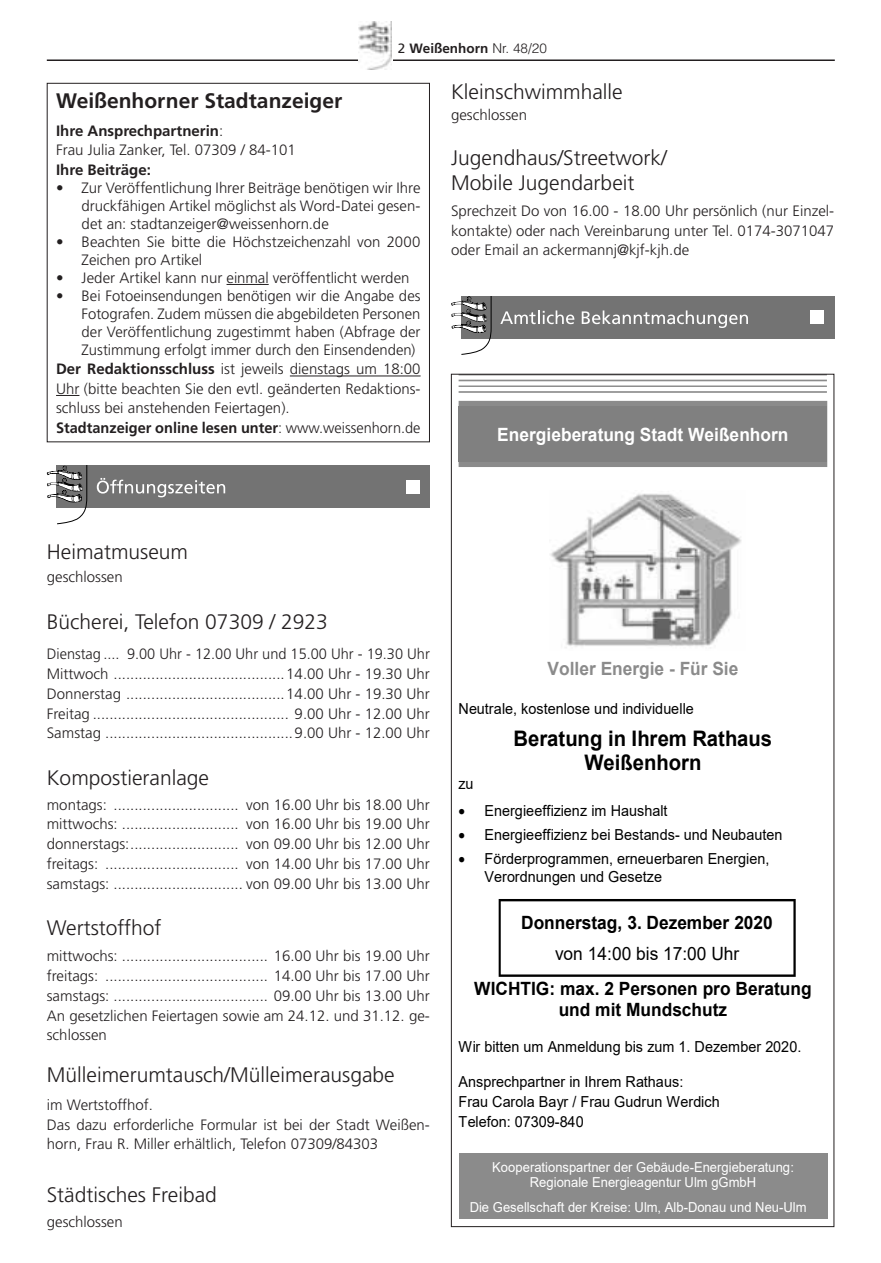
<style>
.page{position:relative;width:881px;height:1263px;background:#fff}
.page>*{position:absolute;margin:0;border:0;box-sizing:border-box;transform-origin:0 0}
.t1{font:21.45px/24.5px "Bykgqt CID Font+F2";color:#000;text-align:center;scale:.95 1}
.t2{font:300 21px/25.2px "Frutiger LT";color:#231f20}
.t3{font:700 21px "Frutiger LT";color:#231f20}
.t4{font:18.3px/21px "Bykgqt CID Font+F2";color:#000;text-align:center;scale:.95 1}
.t5{font:18.3px "Bykgqt CID Font+F2";color:#fff;scale:.95 1}
.t6{font:18.3px "Bykgqt CID Font+F2";color:#8b8b8b;scale:.95 1}
.t7{font:18.3px "Cqydtw CID Font+F3";color:#000;scale:.95 1}
.t8{font:15.15px/23.7px "Cqydtw CID Font+F3";color:#000;scale:.95 1}
.t9{font:300 15px/19.5px "Frutiger LT";color:#231f20;text-align:justify}
.t10{font:700 15px "Frutiger LT";color:#231f20}
.t11{font:13.65px/15.8px "Cqydtw CID Font+F3";color:#fff;text-align:center;scale:.95 1}
.t12{font:700 13.5px "Frutiger LT";color:#231f20}
.s1{font-weight:400}
.s2{font-family:"Helvetica LT";font-weight:300}
.s3{font-weight:700}
</style>
<div class="page">
<hr style="left:47px;top:59px;width:787px;height:2px;background:#231f20">
<svg style="left:367px;top:59px;width:26px;height:11px"></svg>
<img style="left:358px;top:22px;width:34px;height:47px">
<div style="left:461px;top:296px;width:372px;height:43px;background:#737373"></div>
<svg style="left:451px;top:296px;width:40px;height:59px"></svg>
<svg style="left:500px;top:310px;width:74px;height:14px"></svg>
<svg style="left:581px;top:310px;width:166px;height:18px"></svg>
<div style="left:809px;top:310px;width:14px;height:14px;background:#fff"></div>
<svg style="left:458px;top:379px;width:368px;height:88px"></svg>
<div style="left:458px;top:406px;width:368px;height:55px;background:#808080"></div>
<img style="left:550px;top:493px;width:192px;height:155px">
<svg style="left:498px;top:899px;width:297px;height:78px"></svg>
<div style="left:458px;top:1153px;width:369px;height:66px;background:#8b8b8b"></div>
<hr style="left:226px;top:284px;width:42px;height:1px;background:#231f20">
<hr style="left:290px;top:376px;width:130px;height:1px;background:#231f20">
<svg style="left:56px;top:395px;width:23px;height:1px"></svg>
<div style="left:57px;top:465px;width:372px;height:43px;background:#737373"></div>
<svg style="left:47px;top:465px;width:40px;height:59px"></svg>
<svg style="left:97px;top:478px;width:128px;height:19px"></svg>
<div style="left:405px;top:480px;width:14px;height:13px;background:#fff"></div>
<p class="t12" style="left:398px;top:40px;width:150px"><span class="s1">2</span> Weißenhorn <span class="s2">Nr. 48/20</span></p>
<h2 class="t2" style="left:451px;top:79px;width:173px">Kleinschwimmhalle</h2>
<p class="t9" style="left:451px;top:105px;width:77px">geschlossen</p>
<h2 class="t2" style="left:451px;top:145px;width:217px">Jugendhaus/Streetwork/<br>Mobile Jugendarbeit</h2>
<p class="t9" style="left:451px;top:201px;width:384px">Sprechzeit Do von 16.00 - 18.00 Uhr persönlich (nur Einzel&shy;kontakte) oder nach Vereinbarung unter Tel. 0174-3071047 oder Email an ackermannj@kjf-kjh.de</p>
<h2 class="t3" style="left:56px;top:88px;width:287px">Weißenhorner Stadtanzeiger</h2>
<p class="t9" style="left:56px;top:121px;width:241px"><span class="s3">Ihre Ansprechpartnerin</span>:<br>Frau Julia Zanker, Tel. 07309 / 84-101</p>
<p class="t10" style="left:56px;top:161px;width:96px">Ihre Beiträge:</p>
<p class="t9" style="left:82px;top:179px;width:340px;line-height:18px;text-indent:-26px">• Zur Veröffentlichung Ihrer Beiträge benötigen wir Ihre druckfähigen Artikel möglichst als Word-Datei gesen&shy;det an: stadtanzeiger@weissenhorn.de</p>
<p class="t9" style="left:82px;top:233px;width:340px;line-height:18px;text-indent:-26px">• Beachten Sie bitte die Höchstzeichenzahl von 2000<br>Zeichen pro Artikel</p>
<p class="t9" style="left:56px;top:268px;width:355px">• Jeder Artikel kann nur einmal veröffentlicht werden</p>
<p class="t9" style="left:82px;top:287px;width:340px;line-height:18px;text-indent:-26px">• Bei Fotoeinsendungen benötigen wir die Angabe des Fotografen. Zudem müssen die abgebildeten Personen der Veröffentlichung zugestimmt haben (Abfrage der Zustimmung erfolgt immer durch den Einsendenden)</p>
<p class="t9" style="left:56px;top:360px;width:366px;text-align:left"><span class="s3">Der Redaktionsschluss</span> ist jeweils dienstags um 18:00<br>Uhr (bitte beachten Sie den evtl. geänderten Redaktions&shy;schluss bei anstehenden Feiertagen).<br><span class="s3">Stadtanzeiger online lesen unter</span>: www.weissenhorn.de</p>
<p class="t5" style="left:497px;top:422px;width:308px">Energieberatung Stadt Weißenhorn</p>
<h2 class="t2" style="left:47px;top:539px;width:143px">Heimatmuseum</h2>
<p class="t9" style="left:47px;top:567px;width:77px">geschlossen</p>
<h2 class="t2" style="left:47px;top:609px;width:282px">Bücherei, Telefon 07309 / 2923</h2>
<p class="t9" style="left:47px;top:644px;width:56px">Dienstag</p>
<p class="t9" style="left:127px;top:644px;width:304px">9.00 Uhr - 12.00 Uhr und 15.00 Uhr - 19.30 Uhr</p>
<p class="t9" style="left:47px;top:664px;width:63px">Mittwoch</p>
<p class="t9" style="left:286px;top:664px;width:145px">14.00 Uhr - 19.30 Uhr</p>
<p class="t9" style="left:47px;top:684px;width:76px">Donnerstag</p>
<p class="t9" style="left:286px;top:684px;width:145px">14.00 Uhr - 19.30 Uhr</p>
<p class="t9" style="left:47px;top:704px;width:45px">Freitag</p>
<p class="t9" style="left:294px;top:704px;width:137px">9.00 Uhr - 12.00 Uhr</p>
<p class="t9" style="left:47px;top:724px;width:56px">Samstag</p>
<p class="t9" style="left:294px;top:724px;width:137px">9.00 Uhr - 12.00 Uhr</p>
<h2 class="t2" style="left:47px;top:765px;width:164px">Kompostieranlage</h2>
<p class="t9" style="left:47px;top:795px;width:62px">montags:</p>
<p class="t9" style="left:246px;top:795px;width:185px">von 16.00 Uhr bis 18.00 Uhr</p>
<p class="t9" style="left:47px;top:815px;width:72px">mittwochs:</p>
<p class="t9" style="left:246px;top:815px;width:185px">von 16.00 Uhr bis 19.00 Uhr</p>
<p class="t9" style="left:47px;top:834px;width:84px">donnerstags:</p>
<p class="t9" style="left:246px;top:834px;width:185px">von 09.00 Uhr bis 12.00 Uhr</p>
<p class="t9" style="left:47px;top:854px;width:53px">freitags:</p>
<p class="t9" style="left:246px;top:854px;width:185px">von 14.00 Uhr bis 17.00 Uhr</p>
<p class="t9" style="left:47px;top:874px;width:64px">samstags:</p>
<p class="t9" style="left:246px;top:874px;width:185px">von 09.00 Uhr bis 13.00 Uhr</p>
<h2 class="t2" style="left:47px;top:915px;width:116px">Wertstoffhof</h2>
<p class="t9" style="left:47px;top:947px;width:72px">mittwochs:</p>
<p class="t9" style="left:274px;top:947px;width:157px">16.00 Uhr bis 19.00 Uhr</p>
<p class="t9" style="left:47px;top:966px;width:53px">freitags:</p>
<p class="t9" style="left:274px;top:966px;width:157px">14.00 Uhr bis 17.00 Uhr</p>
<p class="t9" style="left:47px;top:986px;width:64px">samstags:</p>
<p class="t9" style="left:47px;top:986px;width:384px;text-indent:227px">09.00 Uhr bis 13.00 Uhr An gesetzlichen Feiertagen sowie am 24.12. und 31.12. ge&shy;schlossen</p>
<h2 class="t2" style="left:47px;top:1062px;width:349px">Mülleimerumtausch/Mülleimerausgabe</h2>
<p class="t9" style="left:47px;top:1095px;width:384px;text-align:left">im Wertstoffhof.<br>Das dazu erforderliche Formular ist bei der Stadt Weißen&shy;horn, Frau R. Miller erhältlich, Telefon 07309/84303</p>
<h2 class="t2" style="left:47px;top:1182px;width:171px">Städtisches Freibad</h2>
<p class="t9" style="left:47px;top:1212px;width:77px">geschlossen</p>
<p class="t6" style="left:547px;top:655px;width:202px">Voller Energie - Für Sie</p>
<p class="t8" style="left:458px;top:696px;width:249px">Neutrale, kostenlose und individuelle</p>
<h1 class="t1" style="left:513px;top:726px;width:273px">Beratung in Ihrem Rathaus<br>Weißenhorn</h1>
<p class="t8" style="left:458px;top:772px;width:17px">zu</p>
<p class="t8" style="left:484px;top:799px;width:315px">Energieeffizienz im Haushalt<br>Energieeffizienz bei Bestands- und Neubauten<br>Förderprogrammen, erneuerbaren Energien,</p>
<p class="t8" style="left:484px;top:864px;width:188px">Verordnungen und Gesetze</p>
<p class="t4" style="left:521px;top:912px;width:266px">Donnerstag, 3. Dezember 2020</p>
<p class="t7" style="left:554px;top:941px;width:195px">von 14:00 bis 17:00 Uhr</p>
<p class="t4" style="left:474px;top:978px;width:356px">WICHTIG: max. 2 Personen pro Beratung und mit Mundschutz</p>
<p class="t8" style="left:458px;top:1034px;width:362px">Wir bitten um Anmeldung bis zum 1. Dezember 2020.</p>
<p class="t8" style="left:458px;top:1071px;width:276px;line-height:20.2px">Ansprechpartner in Ihrem Rathaus:<br>Frau Carola Bayr / Frau Gudrun Werdich<br>Telefon: 07309-840</p>
<p class="t11" style="left:492px;top:1159px;width:319px">Kooperationspartner der Gebäude-Energieberatung:<br>Regionale Energieagentur Ulm gGmbH</p>
<p class="t11" style="left:469px;top:1199px;width:356px">Die Gesellschaft der Kreise: Ulm, Alb-Donau und Neu-Ulm</p>
</div>
